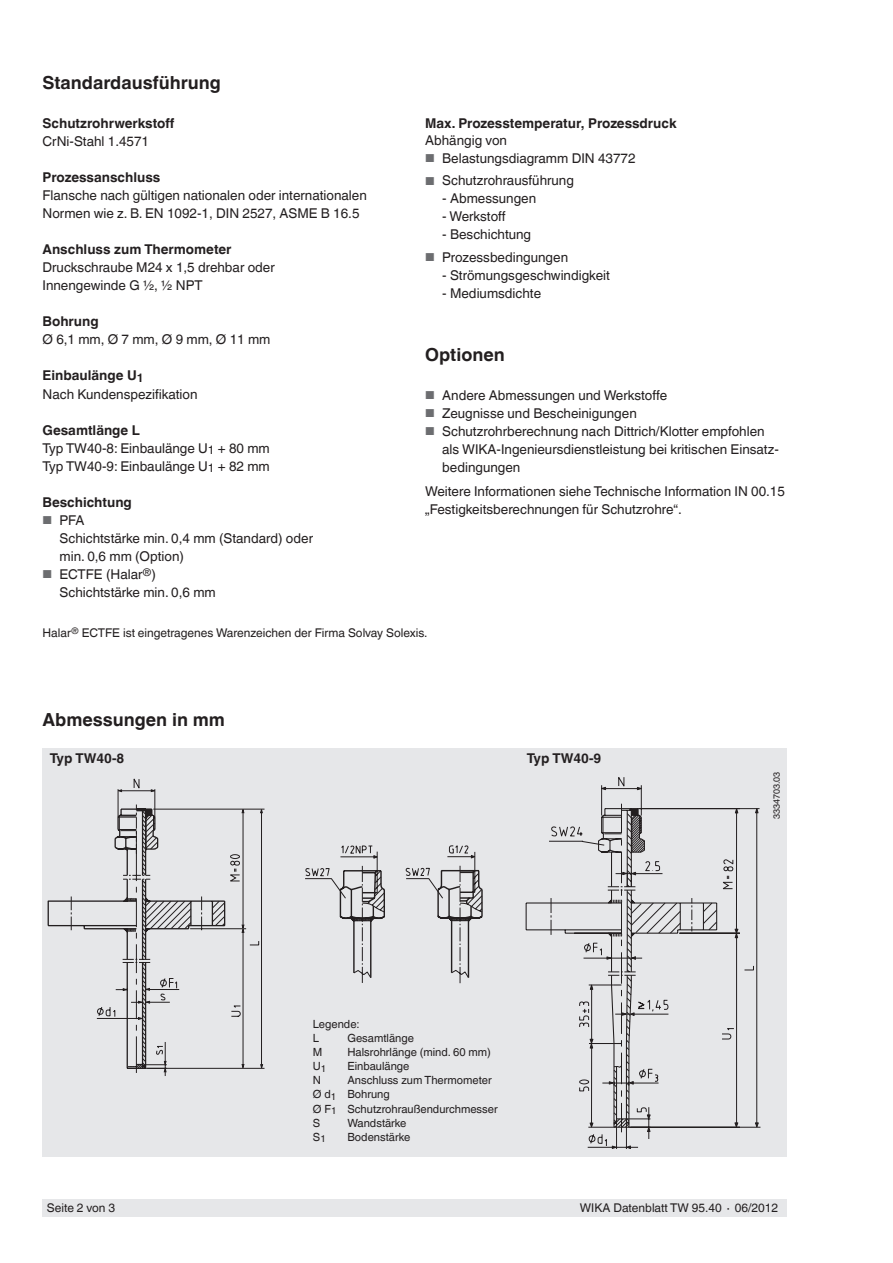
<style>
.page{position:relative;width:893px;height:1263px;background:#fff}
.page>*{position:absolute;margin:0;border:0;box-sizing:border-box;transform-origin:0 0}
.t1{font:700 18px "Helvetica World";color:#231f20}
.t2{font:13.5px/18px "Helvetica World";color:#231f20}
.t3{font:700 13.5px "Helvetica World";color:#231f20}
.t4{font:13.5px "Helvetica World";letter-spacing:.245em;color:#231f20}
.t5{font:12px "Helvetica World";color:#231f20}
.t6{font:11.25px/14.2px "Helvetica World";color:#231f20}
.t7{font:9px "Helvetica World";color:#231f20}
.s1{font-weight:700}
.s2{font-size:11.55px;color:#6c6d70}
</style>
<div class="page">
<div style="left:43px;top:1199px;width:744px;height:17px;background:#e6e7e9"></div>
<div style="left:43px;top:748px;width:744px;height:409px;background:#e6e7e9"></div>
<svg style="left:226px;top:808px;width:39px;height:261px"></svg>
<svg style="left:47px;top:808px;width:179px;height:261px"></svg>
<svg style="left:228px;top:868px;width:12px;height:14px"></svg>
<svg style="left:96px;top:778px;width:81px;height:298px"></svg>
<svg style="left:260px;top:1064px;width:3px;height:5px"></svg>
<svg style="left:241px;top:1064px;width:4px;height:5px"></svg>
<svg style="left:260px;top:808px;width:3px;height:5px"></svg>
<svg style="left:241px;top:808px;width:4px;height:5px"></svg>
<svg style="left:241px;top:924px;width:4px;height:9px"></svg>
<svg style="left:601px;top:777px;width:160px;height:351px"></svg>
<svg style="left:525px;top:807px;width:193px;height:321px"></svg>
<svg style="left:735px;top:929px;width:3px;height:9px"></svg>
<svg style="left:601px;top:787px;width:5px;height:3px"></svg>
<svg style="left:637px;top:787px;width:5px;height:3px"></svg>
<svg style="left:755px;top:807px;width:3px;height:6px"></svg>
<svg style="left:735px;top:808px;width:3px;height:5px"></svg>
<svg style="left:734px;top:1122px;width:4px;height:6px"></svg>
<svg style="left:755px;top:1122px;width:4px;height:6px"></svg>
<svg style="left:551px;top:826px;width:118px;height:323px"></svg>
<hr style="left:549px;top:841px;width:34px;height:1px;background:#231f20">
<svg style="left:721px;top:875px;width:12px;height:14px"></svg>
<svg style="left:305px;top:845px;width:178px;height:139px"></svg>
<h1 class="t1" style="left:43px;top:73px;width:180px">Standardausführung</h1>
<p class="t3" style="left:43px;top:116px;width:133px">Schutzrohrwerkstoff</p>
<p class="t2" style="left:43px;top:133px;width:108px">CrNi-Stahl 1.4571</p>
<p class="t3" style="left:43px;top:170px;width:119px">Prozessanschluss</p>
<p class="t2" style="left:43px;top:187px;width:326px">Flansche nach gültigen nationalen oder internationalen<br>Normen wie z. B. EN 1092-1, DIN 2527, ASME B 16.5</p>
<p class="t3" style="left:43px;top:242px;width:191px">Anschluss zum Thermometer</p>
<p class="t2" style="left:43px;top:259px;width:234px">Druckschraube M24 x 1,5 drehbar oder<br>Innengewinde G ½, ½ NPT</p>
<p class="t3" style="left:43px;top:314px;width:58px">Bohrung</p>
<p class="t4" style="left:43px;top:332px;width:229px">Ø6,1mm,Ø7mm,Ø9mm,Ø11mm</p>
<p class="t2" style="left:43px;top:367px;width:157px"><span class="s1">Einbaulänge U</span><sub>1<br></sub>Nach Kundenspezifikation</p>
<p class="t2" style="left:43px;top:421px;width:229px"><span class="s1">Gesamtlänge L<br></span>Typ TW40-8: Einbaulänge U<sub>1</sub> + 80 mm<br>Typ TW40-9: Einbaulänge U<sub>1</sub> + 82 mm</p>
<p class="t3" style="left:43px;top:494px;width:91px">Beschichtung</p>
<p class="t2" style="left:60px;top:511px;width:255px;text-indent:-17px"><span class="s2">■</span> PFA<br>Schichtstärke min. 0,4 mm (Standard) oder min. 0,6 mm (Option)</p>
<p class="t2" style="left:60px;top:565px;width:158px;text-indent:-17px"><span class="s2">■</span> ECTFE (Halar<sup>®</sup>)<br>Schichtstärke min. 0,6 mm</p>
<p class="t3" style="left:425px;top:115px;width:253px">Max. Prozesstemperatur, Prozessdruck</p>
<p class="t2" style="left:425px;top:131px;width:83px">Abhängig von</p>
<p class="t2" style="left:425px;top:149px;width:212px"><span class="s2">■</span> Belastungsdiagramm DIN 43772</p>
<p class="t2" style="left:425px;top:172px;width:150px"><span class="s2">■</span> Schutzrohrausführung</p>
<p class="t2" style="left:442px;top:190px;width:95px">- Abmessungen</p>
<p class="t2" style="left:442px;top:208px;width:65px">- Werkstoff</p>
<p class="t2" style="left:442px;top:226px;width:90px">- Beschichtung</p>
<p class="t2" style="left:425px;top:248px;width:144px"><span class="s2">■</span> Prozessbedingungen</p>
<p class="t2" style="left:442px;top:266px;width:169px">- Strömungsgeschwindigkeit</p>
<p class="t2" style="left:442px;top:284px;width:100px">- Mediumsdichte</p>
<h1 class="t1" style="left:425px;top:344px;width:81px">Optionen</h1>
<p class="t2" style="left:425px;top:386px;width:244px"><span class="s2">■</span> Andere Abmessungen und Werkstoffe</p>
<p class="t2" style="left:425px;top:404px;width:213px"><span class="s2">■</span> Zeugnisse und Bescheinigungen</p>
<p class="t2" style="left:442px;top:422px;width:338px;text-indent:-17px"><span class="s2">■</span> Schutzrohrberechnung nach Dittrich/Klotter empfohlen als WIKA-Ingenieursdienstleistung bei kritischen Einsatz&shy;bedingungen</p>
<p class="t2" style="left:425px;top:482px;width:361px">Weitere Informationen siehe Technische Information IN 00.15 „Festigkeitsberechnungen für Schutzrohre“.</p>
<p class="t5" style="left:43px;top:626px;width:387px">Halar<sup>®</sup> ECTFE ist eingetragenes Warenzeichen der Firma Solvay Solexis.</p>
<h1 class="t1" style="left:43px;top:709px;width:184px">Abmessungen in mm</h1>
<p class="t3" style="left:50px;top:751px;width:76px">Typ TW40-8</p>
<p class="t3" style="left:527px;top:751px;width:76px">Typ TW40-9</p>
<p class="t6" style="left:313px;top:1017px;width:48px">Legende:<br>L</p>
<p class="t6" style="left:347px;top:1031px;width:68px">Gesamtlänge</p>
<p class="t6" style="left:313px;top:1045px;width:11px">M</p>
<p class="t6" style="left:347px;top:1045px;width:145px">Halsrohrlänge (mind. 60 mm)</p>
<p class="t6" style="left:313px;top:1059px;width:15px">U<sub>1</sub></p>
<p class="t6" style="left:347px;top:1059px;width:64px">Einbaulänge</p>
<p class="t6" style="left:313px;top:1073px;width:10px">N</p>
<p class="t6" style="left:313px;top:1073px;width:186px;text-indent:35px">Anschluss zum Thermometer<br>Ø d<sub>1</sub> Bohrung<br>Ø F<sub>1</sub> Schutzrohraußendurchmesser<br>S</p>
<p class="t6" style="left:347px;top:1116px;width:61px">Wandstärke</p>
<p class="t6" style="left:313px;top:1130px;width:14px">S<sub>1</sub></p>
<p class="t6" style="left:347px;top:1130px;width:64px">Bodenstärke</p>
<p class="t7" style="left:771px;top:819px;width:49px;rotate:-90deg">3334703.03</p>
<p class="t5" style="left:47px;top:1201px;width:70px">Seite 2 von 3</p>
<p class="t5" style="left:580px;top:1201px;width:200px">WIKA Datenblatt TW 95.40 ∙ 06/2012</p>
</div>
